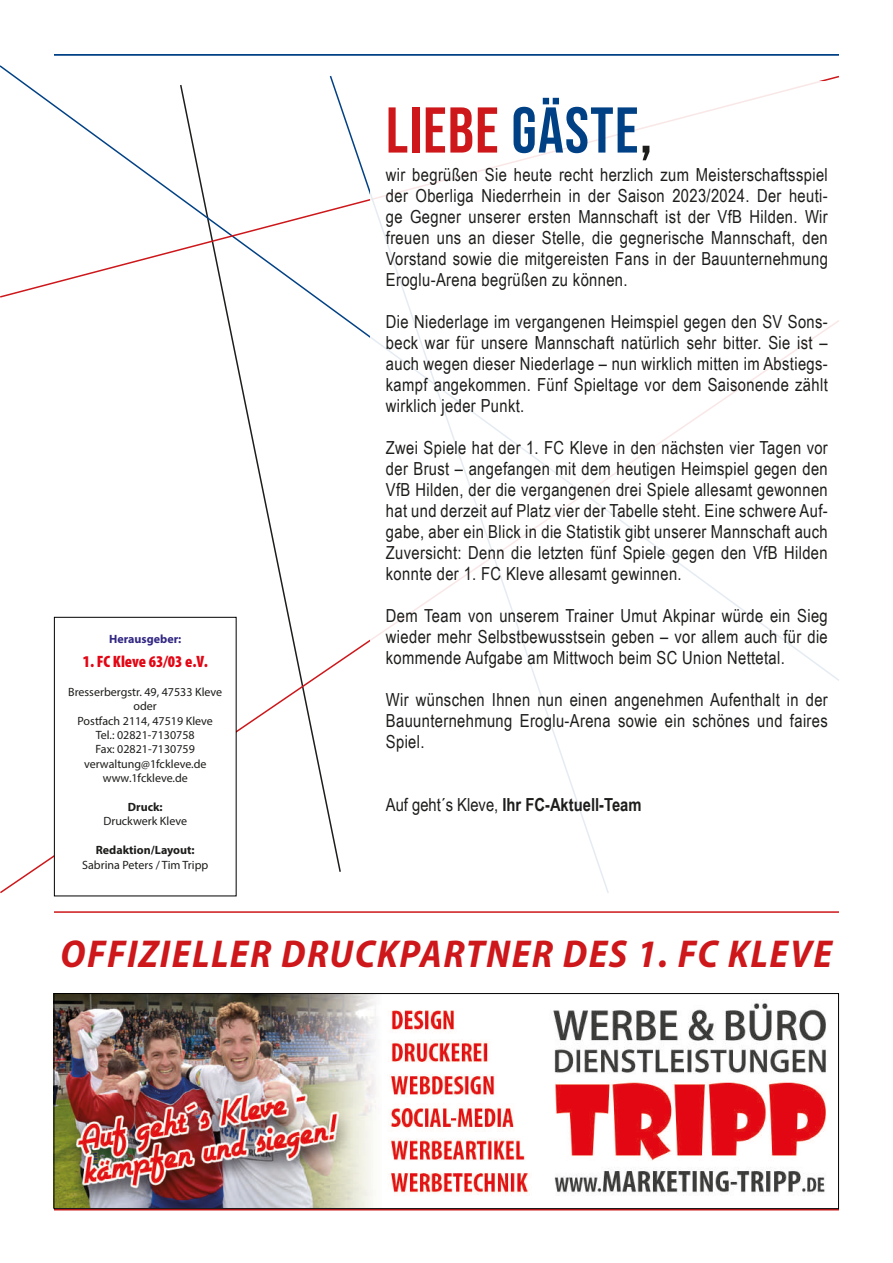
<style>
.page{position:relative;width:893px;height:1263px;background:#fff}
.page>*{position:absolute;margin:0;border:0;box-sizing:border-box;transform-origin:0 0}
.t1{font:64.5px "Bebas Neue";letter-spacing:.02em;color:#cd171a}
.t2{font:italic 700 semi-condensed 39px "Myriad Pro";letter-spacing:.04em;color:#cd171a}
.t3{font:18px/21px "Arial Narrow";letter-spacing:.02em;color:#1d1d1b;text-align:justify}
.t4{font:700 18px "Arial Narrow";color:#1d1d1b}
.t5{font:900 condensed 16.5px "Myriad Pro";color:#e30614}
.t6{font:12px/14.4px "Myriad Pro";color:#1d1d1b;text-align:center}
.t7{font:700 12px "Myriad Pro";color:#1d1d1b}
.t8{font:700 12px "Myriad Pro";color:#312783}
.s1{color:#004185}
.s2{color:#1d1d1b}
.s3{font-weight:400}
</style>
<div class="page">
<hr style="left:54px;top:1209px;width:785px;height:1px;background:#cd171a">
<svg style="left:0;top:75px;width:839px;height:224px"></svg>
<svg style="left:329px;top:75px;width:281px;height:243px"></svg>
<svg style="left:0;top:318px;width:370px;height:577px"></svg>
<hr style="left:54px;top:54px;width:785px;height:2px;background:#004185">
<hr style="left:54px;top:911px;width:785px;height:2px;background:#cd171a">
<img style="left:56px;top:995px;width:770px;height:212px">
<div style="left:54px;top:993px;width:785px;height:216px;border:1px solid #000"></div>
<div style="left:54px;top:617px;width:182px;height:279px;background:#fff"></div>
<div style="left:54px;top:617px;width:183px;height:279px;border:1px solid #000"></div>
<div style="left:370px;top:81px;width:483px;height:814px;background:#fff"></div>
<p class="t8" style="left:109px;top:631px;width:74px">Herausgeber:</p>
<p class="t5" style="left:83px;top:651px;width:127px">1. FC Kleve 63/03 e.V.</p>
<p class="t6" style="left:68px;top:684px;width:156px">Bresserbergstr. 49, 47533 Kleve oder<br>Postfach 2114, 47519 Kleve<br>Tel.: 02821-7130758<br>Fax: 02821-7130759 verwaltung@1fckleve.de www.1fckleve.de</p>
<p class="t7" style="left:128px;top:799px;width:36px">Druck:</p>
<p class="t6" style="left:103px;top:814px;width:85px">Druckwerk Kleve</p>
<p class="t7" style="left:96px;top:842px;width:100px">Redaktion/Layout:</p>
<p class="t6" style="left:82px;top:857px;width:128px">Sabrina Peters / Tim Tripp</p>
<h1 class="t1" style="left:386px;top:94px;width:268px">LIEBE <span class="s1">GÄSTE</span><span class="s2">,</span></h1>
<p class="t3" style="left:386px;top:163px;width:443px">wir begrüßen Sie heute recht herzlich zum Meisterschaftsspiel der Oberliga Niederrhein in der Saison 2023/2024. Der heuti&shy;ge Gegner unserer ersten Mannschaft ist der VfB Hilden. Wir freuen uns an dieser Stelle, die gegnerische Mannschaft, den Vorstand sowie die mitgereisten Fans in der Bauunternehmung Eroglu-Arena begrüßen zu können.</p>
<p class="t3" style="left:386px;top:310px;width:443px">Die Niederlage im vergangenen Heimspiel gegen den SV Sons&shy;beck war für unsere Mannschaft natürlich sehr bitter. Sie ist – auch wegen dieser Niederlage – nun wirklich mitten im Abstiegs&shy;kampf angekommen. Fünf Spieltage vor dem Saisonende zählt wirklich jeder Punkt.</p>
<p class="t3" style="left:386px;top:436px;width:443px">Zwei Spiele hat der 1. FC Kleve in den nächsten vier Tagen vor der Brust – angefangen mit dem heutigen Heimspiel gegen den VfB Hilden, der die vergangenen drei Spiele allesamt gewonnen hat und derzeit auf Platz vier der Tabelle steht. Eine schwere Auf&shy;gabe, aber ein Blick in die Statistik gibt unserer Mannschaft auch Zuversicht: Denn die letzten fünf Spiele gegen den VfB Hilden konnte der 1. FC Kleve allesamt gewinnen.</p>
<p class="t3" style="left:386px;top:604px;width:443px">Dem Team von unserem Trainer Umut Akpinar würde ein Sieg wieder mehr Selbstbewusstsein geben – vor allem auch für die kommende Aufgabe am Mittwoch beim SC Union Nettetal.</p>
<p class="t3" style="left:386px;top:688px;width:443px">Wir wünschen Ihnen nun einen angenehmen Aufenthalt in der Bauunternehmung Eroglu-Arena sowie ein schönes und faires Spiel.</p>
<p class="t4" style="left:386px;top:791px;width:257px"><span class="s3">Auf geht´s Kleve,</span> Ihr FC-Aktuell-Team</p>
<h2 class="t2" style="left:61px;top:929px;width:773px">OFFIZIELLER DRUCKPARTNER DES 1. FC KLEVE</h2>
</div>
